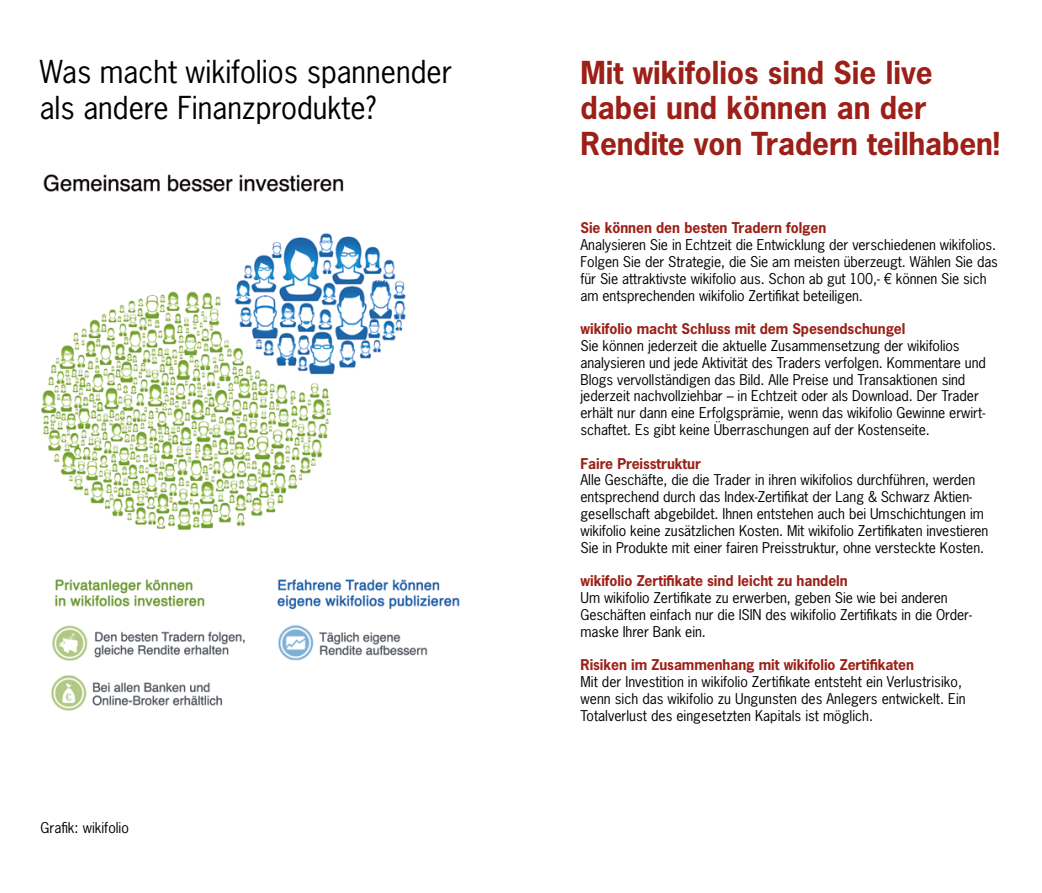
<style>
.page{position:relative;width:1042px;height:893px;background:#fff}
.page>*{position:absolute;margin:0;border:0;box-sizing:border-box;transform-origin:0 0}
.t1{font:700 29.75px/35.7px "News Gothic LT";color:#9c2017}
.t2{font:29.75px/35.7px "News Gothic LT";color:#000}
.t3{font:14px/16.8px "News Gothic LT";letter-spacing:-.005em;color:#000}
.t4{font:700 14px "News Gothic LT";letter-spacing:-.005em;color:#9c2017}
</style>
<div class="page">
<img style="left:41px;top:174px;width:419px;height:537px">
<div style="left:269px;top:667px;width:186px;height:55px;background:#fff"></div>
<h1 class="t2" style="left:40px;top:54px;width:414px">Was macht wikifolios spannender als andere Finanzprodukte?</h1>
<h1 class="t1" style="left:580px;top:54px;width:421px">Mit wikifolios sind Sie live dabei und können an der<br>Rendite von Tradern teilhaben!</h1>
<p class="t3" style="left:41px;top:820px;width:90px">Grafik: wikifolio</p>
<p class="t4" style="left:580px;top:219px;width:247px">Sie können den besten Tradern folgen</p>
<p class="t3" style="left:580px;top:236px;width:419px">Analysieren Sie in Echtzeit die Entwicklung der verschiedenen wikifolios.<br>Folgen Sie der Strategie, die Sie am meisten überzeugt. Wählen Sie das für Sie attraktivste wikifolio aus. Schon ab gut 100,- € können Sie sich am entsprechenden wikifolio Zertifikat beteiligen.</p>
<p class="t4" style="left:580px;top:320px;width:326px">wikifolio macht Schluss mit dem Spesendschungel</p>
<p class="t3" style="left:580px;top:337px;width:407px">Sie können jederzeit die aktuelle Zusammensetzung der wikifolios analysieren und jede Aktivität des Traders verfolgen. Kommentare und Blogs vervollständigen das Bild. Alle Preise und Transaktionen sind jederzeit nachvollziehbar – in Echtzeit oder als Download. Der Trader erhält nur dann eine Erfolgsprämie, wenn das wikifolio Gewinne erwirt&shy;schaftet. Es gibt keine Überraschungen auf der Kostenseite.</p>
<p class="t4" style="left:580px;top:454px;width:122px">Faire Preisstruktur</p>
<p class="t3" style="left:580px;top:472px;width:409px">Alle Geschäfte, die die Trader in ihren wikifolios durchführen, werden entsprechend durch das Index-Zertifikat der Lang &amp; Schwarz Aktien&shy;gesellschaft abgebildet. Ihnen entstehen auch bei Umschichtungen im wikifolio keine zusätzlichen Kosten. Mit wikifolio Zertifikaten investieren Sie in Produkte mit einer fairen Preisstruktur, ohne versteckte Kosten.</p>
<p class="t4" style="left:580px;top:572px;width:269px">wikifolio Zertifikate sind leicht zu handeln</p>
<p class="t3" style="left:580px;top:589px;width:393px">Um wikifolio Zertifikate zu erwerben, geben Sie wie bei anderen<br>Geschäften einfach nur die ISIN des wikifolio Zertifikats in die Order&shy;maske Ihrer Bank ein.</p>
<p class="t4" style="left:580px;top:656px;width:335px">Risiken im Zusammenhang mit wikifolio Zertifikaten</p>
<p class="t3" style="left:580px;top:673px;width:387px">Mit der Investition in wikifolio Zertifikate entsteht ein Verlustrisiko, wenn sich das wikifolio zu Ungunsten des Anlegers entwickelt. Ein<br>Totalverlust des eingesetzten Kapitals ist möglich.</p>
</div>
